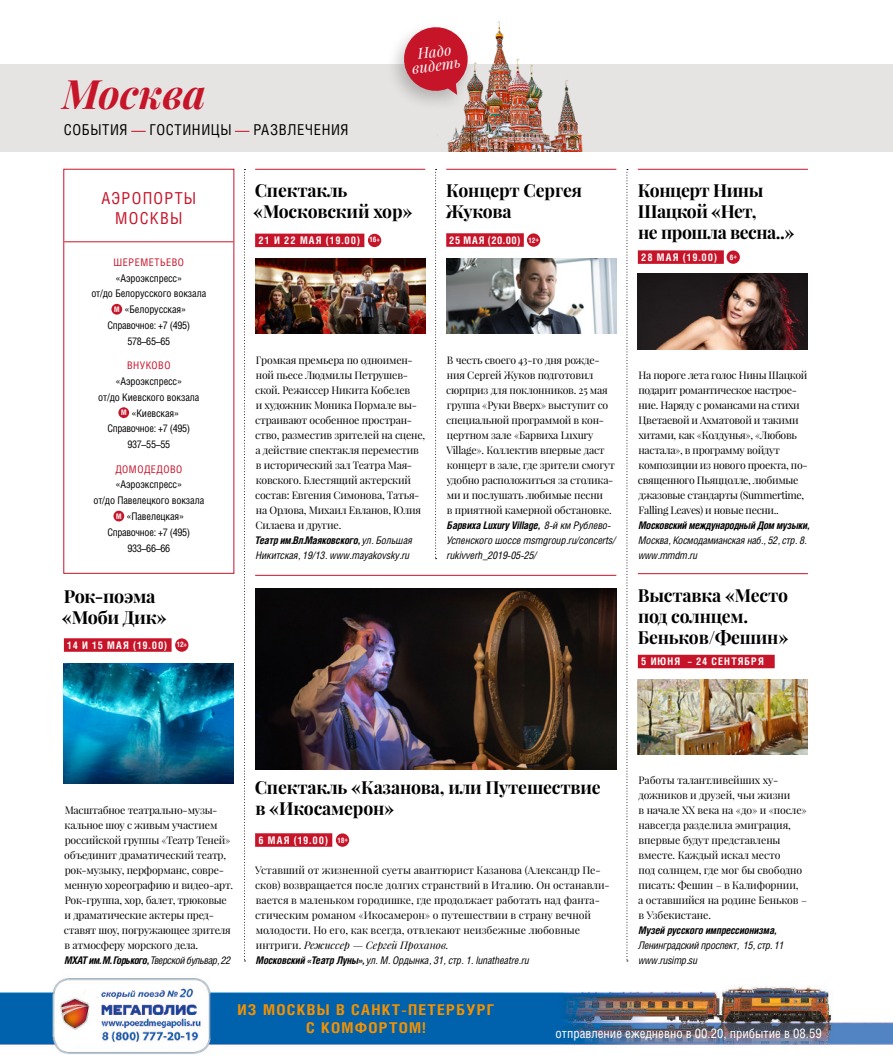
<style>
.page{position:relative;width:893px;height:1063px;background:#fff}
.page>*{position:absolute;margin:0;border:0;box-sizing:border-box;transform-origin:0 0}
.t1{font:italic 700 40.5px "Playfair Display";color:#c61429}
.t2{font:700 18px/21px "Playfair Display";letter-spacing:-.01em;color:#000}
.t3{font:16.5px/20.2px "Helios Cond C";letter-spacing:.075em;color:#c61429;text-align:center}
.t4{font:15px "Helios Cond C";letter-spacing:.04em;color:#000}
.t5{font:italic 15px/13.5px "Playfair Display";color:#fff;text-align:center}
.t6{font:700 14.85px/18px "Helios Cond C";letter-spacing:.075em;color:#f39100;text-align:center;scale:1.11 1}
.t7{font:13.2px "Helios Cond C";color:#fff}
.t8{font:10.5px/15px "Playfair Display";letter-spacing:-.02em;color:#000}
.t9{font:10.5px/15px "Playfair Display";color:#000}
.t10{font:italic 10.5px/15px "Helios Cond C";letter-spacing:-.01em;color:#000}
.t11{font:10.5px/15.8px "Helios Cond C";letter-spacing:-.01em;color:#000;text-align:center}
.t12{font:700 10.5px "Helios Cond C";letter-spacing:.1em;color:#fff}
.t13{font:italic 700 10.5px "Helios Cond C";letter-spacing:-.02em;color:#000}
.t14{font:italic 700 10.5px "Helios Cond C";letter-spacing:-.04em;color:#000}
.t15{font:10.5px "Helios Cond C";letter-spacing:.05em;color:#c61429}
.t16{font:700 10.5px "Helios Cond C";letter-spacing:.075em;color:#fff}
.s1{color:#c61429}
.s2{font-weight:700;font-size:7.5px;color:#fff}
.s3{font-size:7.5px}
.s4{font-weight:700}
.s5{font-weight:400}
.s6{font-style:italic}
</style>
<div class="page">
<div style="left:64px;top:638px;width:108px;height:14px;background:#c61429"></div>
<div style="left:175px;top:638px;width:13px;height:14px;background:#c61429;border-radius:50%"></div>
<div style="left:0;top:64px;width:893px;height:88px;background:#e6e4e2"></div>
<img style="left:447px;top:21px;width:136px;height:131px">
<div style="left:385px;top:20px;width:92px;height:94px;background:#000;opacity:.22"></div>
<svg style="left:401px;top:24px;width:70px;height:71px"></svg>
<hr style="left:64px;top:241px;width:169px;height:1px;background:#c61429">
<div style="left:111px;top:304px;width:11px;height:11px;background:#c61429;border-radius:50%"></div>
<div style="left:118px;top:407px;width:11px;height:11px;background:#c61429;border-radius:50%"></div>
<div style="left:113px;top:511px;width:11px;height:10px;background:#c61429;border-radius:50%"></div>
<img style="left:0;top:978px;width:893px;height:76px">
<hr style="left:638px;top:573px;width:170px;height:1px;background:#c61429">
<div style="left:638px;top:655px;width:137px;height:13px;background:#c61429"></div>
<hr style="left:255px;top:169px;width:170px;height:1px;background:#c61429">
<div style="left:255px;top:234px;width:109px;height:13px;background:#c61429"></div>
<div style="left:368px;top:234px;width:13px;height:13px;background:#c61429;border-radius:50%"></div>
<hr style="left:446px;top:169px;width:170px;height:1px;background:#c61429">
<div style="left:446px;top:233px;width:78px;height:14px;background:#c61429"></div>
<div style="left:527px;top:233px;width:13px;height:14px;background:#c61429;border-radius:50%"></div>
<div style="left:255px;top:833px;width:77px;height:14px;background:#c61429"></div>
<div style="left:336px;top:833px;width:13px;height:14px;background:#c61429;border-radius:50%"></div>
<hr style="left:638px;top:169px;width:170px;height:1px;background:#c61429">
<div style="left:638px;top:250px;width:86px;height:14px;background:#c61429"></div>
<div style="left:726px;top:251px;width:14px;height:13px;background:#c61429;border-radius:50%"></div>
<img style="left:64px;top:663px;width:170px;height:121px">
<img style="left:255px;top:258px;width:170px;height:75px">
<img style="left:446px;top:258px;width:170px;height:76px">
<img style="left:637px;top:274px;width:170px;height:75px">
<img style="left:637px;top:679px;width:170px;height:75px">
<svg style="left:244px;top:169px;width:1px;height:792px"></svg>
<svg style="left:435px;top:169px;width:2px;height:390px"></svg>
<svg style="left:626px;top:169px;width:2px;height:792px"></svg>
<hr style="left:255px;top:575px;width:361px;height:1px;background:#c61429">
<img style="left:256px;top:589px;width:361px;height:181px">
<h1 class="t1" style="left:63px;top:66px;width:145px">Москва</h1>
<h3 class="t4" style="left:64px;top:121px;width:286px">СОБЫТИЯ <span class="s1">—</span> ГОСТИНИЦЫ <span class="s1">—</span> РАЗВЛЕЧЕНИЯ</h3>
<h3 class="t5" style="left:409px;top:48px;width:50px;rotate:-8deg">Надо видеть</h3>
<h3 class="t3" style="left:101px;top:188px;width:96px">АЭРОПОРТЫ<br>МОСКВЫ</h3>
<p class="t15" style="left:114px;top:256px;width:72px">ШЕРЕМЕТЬЕВО</p>
<p class="t11" style="left:91px;top:270px;width:116px">«Аэроэкспресс»<br>от/до Белорусского вокзала<br><span class="s2">М</span> «Белорусская»<br>Справочное: +7 (495)<br>578–65–65</p>
<p class="t15" style="left:127px;top:359px;width:45px">ВНУКОВО</p>
<p class="t11" style="left:98px;top:373px;width:103px">«Аэроэкспресс»<br>от/до Киевского вокзала<br><span class="s2">М</span> «Киевская»<br>Справочное: +7 (495)<br>937–55–55</p>
<p class="t15" style="left:115px;top:462px;width:68px">ДОМОДЕДОВО</p>
<p class="t11" style="left:93px;top:477px;width:112px">«Аэроэкспресс»<br>от/до Павелецкого вокзала<br><span class="s2">М</span> «Павелецкая»<br>Справочное: +7 (495)<br>933–66–66</p>
<h2 class="t2" style="left:62px;top:586px;width:106px">Рок-поэма «Моби Дик»</h2>
<p class="t16" style="left:67px;top:639px;width:121px">14 И 15 МАЯ (19.00) <sup>12+</sup></p>
<h2 class="t2" style="left:253px;top:180px;width:161px">Спектакль «Московский хор»</h2>
<p class="t12" style="left:258px;top:234px;width:123px">21 И 22 МАЯ (19.00) <sup>16+</sup></p>
<h2 class="t2" style="left:446px;top:180px;width:138px">Концерт Сергея<br>Жукова</h2>
<p class="t12" style="left:449px;top:234px;width:91px">25 МАЯ (20.00) <span class="s3">12</span><sup>+</sup></p>
<p class="t8" style="left:255px;top:352px;width:172px">Громкая премьера по одноимен&shy;ной пьесе Людмилы Петрушев&shy;ской. Режиссер Никита Кобелев<br>и художник Моника Пормале вы&shy;страивают особенное простран&shy;ство, разместив зрителей на сцене, а действие спектакля переместив в исторический зал Театра Мая&shy;ковского. Блестящий актерский состав: Евгения Симонова, Татья&shy;на Орлова, Михаил Евланов, Юлия<br>Силаева и другие.</p>
<p class="t10" style="left:255px;top:532px;width:159px"><span class="s4">Театр им.Вл.Маяковского,</span> ул. Большая<br>Никитская, 19/13. www.mayakovsky.ru</p>
<p class="t8" style="left:446px;top:352px;width:170px">В честь своего 43-го дня рожде&shy;ния Сергей Жуков подготовил сюрприз для поклонников. 25 мая группа «Руки Вверх» выступит со специальной программой в кон&shy;цертном зале «Барвиха Luxury<br>Village». Коллектив впервые даст концерт в зале, где зрители смогут удобно расположиться за столика&shy;ми и послушать любимые песни<br>в приятной камерной обстановке.</p>
<p class="t10" style="left:447px;top:517px;width:171px"><span class="s4">Барвиха Luxury Village,</span> 8-й км Рублево-<br>Успенского шоссе msmgroup.ru/concerts/ rukivverh_2019-05-25/</p>
<h2 class="t2" style="left:638px;top:180px;width:158px">Концерт Нины<br>Шацкой «Нет,<br>не прошла весна..»</h2>
<p class="t12" style="left:641px;top:251px;width:97px">28 МАЯ (19.00) <span class="s3">6</span><sup>+</sup></p>
<p class="t8" style="left:638px;top:367px;width:171px">На пороге лета голос Нины Шацкой подарит романтическое настрое&shy;ние. Наряду с романсами на стихи<br>Цветаевой и Ахматовой и такими хитами, как «Колдунья», «Любовь настала», в программу войдут композиции из нового проекта, по&shy;священного Пьяццолле, любимые джазовые стандарты (Summertime,<br>Falling Leaves) и новые песни..</p>
<p class="t13" style="left:639px;top:519px;width:172px">Московский международный Дом музыки,</p>
<p class="t10" style="left:638px;top:532px;width:170px">Москва, Космодамианская наб., 52, стр. 8. www.mmdm.ru</p>
<h2 class="t2" style="left:638px;top:584px;width:152px">Выставка «Место под солнцем.<br>Беньков/Фешин»</h2>
<p class="t12" style="left:641px;top:655px;width:124px">5 ИЮНЯ – 24 СЕНТЯБРЯ</p>
<p class="t8" style="left:64px;top:802px;width:171px">Масштабное театрально-музы&shy;кальное шоу с живым участием российской группы «Театр Теней» объединит драматический театр, рок-музыку, перформанс, совре&shy;менную хореографию и видео-арт.<br>Рок-группа, хор, балет, трюковые и драматические актеры пред&shy;ставят шоу, погружающее зрителя в атмосферу морского дела.</p>
<p class="t14" style="left:65px;top:954px;width:167px">МХАТ им. М. Горького, <span class="s5">Тверской бульвар, 22</span></p>
<h2 class="t2" style="left:255px;top:777px;width:347px">Спектакль «Казанова, или Путешествие в «Икосамерон»</h2>
<p class="t12" style="left:258px;top:834px;width:91px">6 МАЯ (19.00) <span class="s3">18</span><sup>+</sup></p>
<p class="t9" style="left:255px;top:862px;width:356px">Уставший от жизненной суеты авантюрист Казанова (Александр Пе&shy;сков) возвращается после долгих странствий в Италию. Он останавли&shy;вается в маленьком городишке, где продолжает работать над фанта&shy;стическим романом «Икосамерон» о путешествии в страну вечной молодости. Но его, как всегда, отвлекают неизбежные любовные интриги. <span class="s6">Режиссер — Сергей Проханов.</span></p>
<p class="t10" style="left:256px;top:952px;width:275px"><span class="s4">Московский «Театр Луны»,</span> ул. М. Ордынка, 31, стр. 1. lunatheatre.ru</p>
<p class="t8" style="left:638px;top:772px;width:170px">Работы талантливейших ху&shy;дожников и друзей, чьи жизни<br>в начале XX века на «до» и «после» навсегда разделила эмиграция, впервые будут представлены вместе. Каждый искал место<br>под солнцем, где мог бы свободно писать: Фешин – в Калифорнии,<br>а оставшийся на родине Беньков – в Узбекистане.</p>
<p class="t13" style="left:639px;top:924px;width:139px">Музей русского импрессионизма,</p>
<p class="t10" style="left:638px;top:937px;width:147px">Ленинградский проспект, 15, стр. 11 www.rusimp.su</p>
<h3 class="t6" style="left:237px;top:1001px;width:233px">ИЗ МОСКВЫ В САНКТ-ПЕТЕРБУРГ<br>С КОМФОРТОМ!</h3>
<p class="t7" style="left:556px;top:1025px;width:268px">отправление ежедневно в 00.20, прибытие в 08.59</p>
</div>
